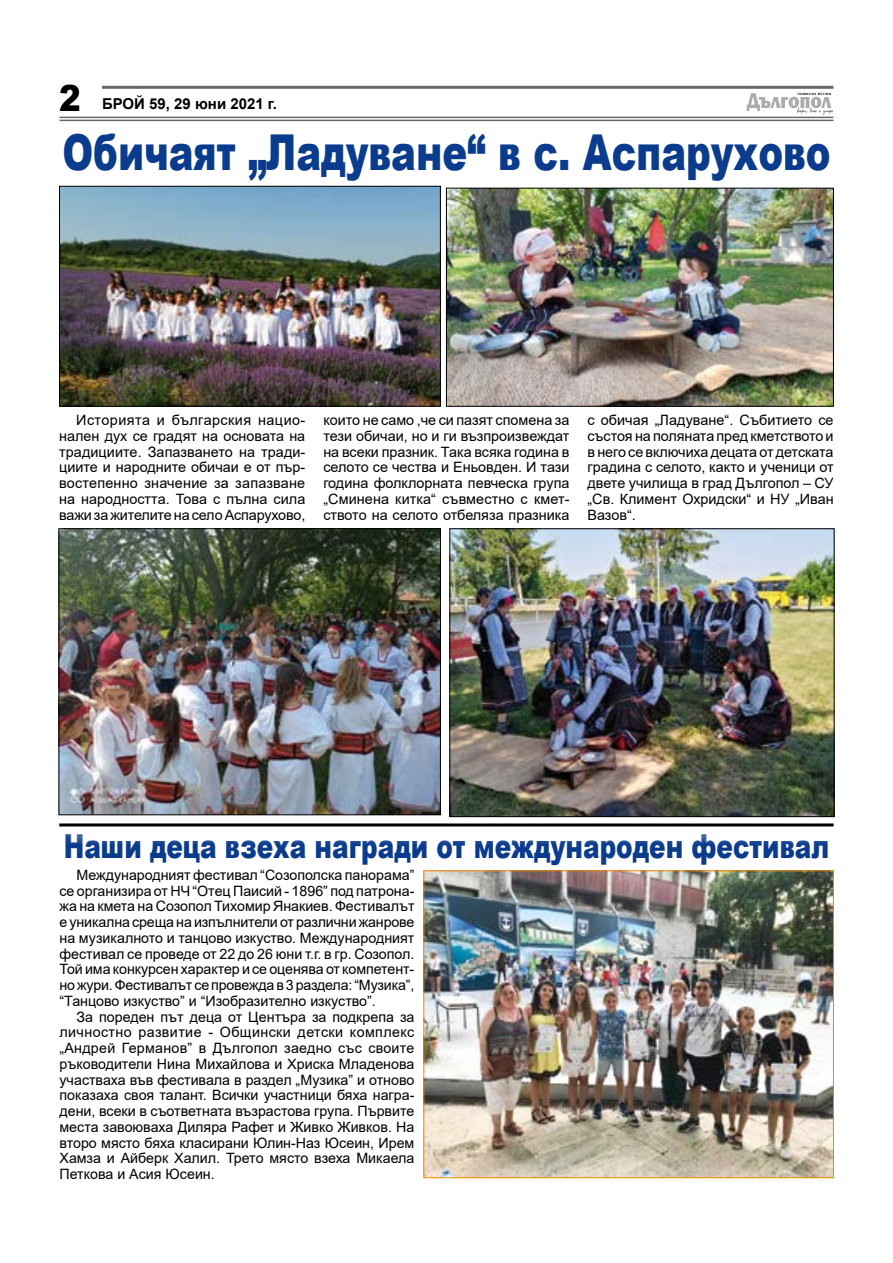
<style>
.page{position:relative;width:893px;height:1263px;background:#fff}
.page>*{position:absolute;margin:0;border:0;box-sizing:border-box;transform-origin:0 0}
.t1{font:900 49.5px "Arial";color:#0b3b8d;scale:.75 1}
.t2{font:900 36px "Arial";color:#000;scale:.9 1}
.t3{font:900 33px "Arial";color:#0b3b8d;scale:.75 1}
.t4{font:700 15px "Arial";color:#000}
.t5{font:14.25px/15.8px "Arial";color:#000;text-align:justify}
</style>
<div class="page">
<hr style="left:60px;top:117px;width:773px;height:1px;background:#68676c">
<hr style="left:60px;top:120px;width:773px;height:1px;background:#68676c">
<hr style="left:102px;top:86px;width:731px;height:3px;background:#68676c">
<svg style="left:747px;top:93px;width:86px;height:22px"></svg>
<img style="left:426px;top:872px;width:406px;height:304px">
<div style="left:424px;top:870px;width:410px;height:308px;border:1px solid #f08800"></div>
<hr style="left:59px;top:823px;width:775px;height:3px;background:#000">
<img style="left:61px;top:188px;width:378px;height:216px">
<div style="left:59px;top:186px;width:382px;height:220px;border:1px solid #000"></div>
<img style="left:448px;top:190px;width:384px;height:214px">
<div style="left:446px;top:188px;width:388px;height:218px;border:1px solid #000"></div>
<img style="left:61px;top:530px;width:378px;height:283px">
<div style="left:59px;top:528px;width:382px;height:287px;border:1px solid #000"></div>
<img style="left:452px;top:530px;width:380px;height:285px">
<div style="left:450px;top:528px;width:384px;height:289px;border:1px solid #000"></div>
<h2 class="t2" style="left:59px;top:72px;width:26px">2</h2>
<p class="t4" style="left:102px;top:93px;width:176px">БРОЙ 59, 29 юни 2021 г.</p>
<h1 class="t1" style="left:62px;top:117px;width:1026px">Обичаят „Ладуване“ в с. Аспарухово</h1>
<p class="t5" style="left:59px;top:412px;width:248px;text-indent:17px">Историята и българския нацио&shy;нален дух се градят на основата на традициите. Запазването на тради&shy;циите и народните обичаи е от пър&shy;востепенно значение за запазване на народността. Това с пълна сила важи за жителите на село Аспарухово,</p>
<p class="t5" style="left:323px;top:412px;width:248px">които не само ,че си пазят спомена за тези обичаи, но и ги възпроизвеждат на всеки празник. Така всяка година в селото се чества и Еньовден. И тази година фолклорната певческа група „Сминена китка“ съвместно с кмет&shy;ството на селото отбеляза празника</p>
<p class="t5" style="left:587px;top:412px;width:248px">с обичая „Ладуване“. Събитието се състоя на поляната пред кметството и в него се включиха децата от детската градина с селото, както и ученици от двете училища в град Дългопол – СУ „Св. Климент Охридски“ и НУ „Иван Вазов“.</p>
<h3 class="t3" style="left:64px;top:823px;width:1022px">Наши деца взеха награди от международен фестивал</h3>
<p class="t5" style="left:60px;top:867px;width:356px;text-indent:17px">Международният фестивал “Созополска панорама” се организира от НЧ “Отец Паисий - 1896” под патрона&shy;жа на кмета на Созопол Тихомир Янакиев. Фестивалът е уникална среща на изпълнители от различни жанрове на музикалното и танцово изкуство. Международният фестивал се проведе от 22 до 26 юни т.г. в гр. Созопол.<br>Той има конкурсен характер и се оценява от компетент&shy;но жури. Фестивалът се провежда в 3 раздела: “Музика”, “Танцово изкуство” и “Изобразително изкуство”.</p>
<p class="t5" style="left:60px;top:1008px;width:356px;text-indent:17px">За пореден път деца от Центъра за подкрепа за личностно развитие - Общински детски комплекс „Андрей Германов” в Дългопол заедно със своите ръководители Нина Михайлова и Хриска Младенова участваха във фестивала в раздел „Музика” и отново показаха своя талант. Всички участници бяха награ&shy;дени, всеки в съответната възрастова група. Първите места завоюваха Диляра Рафет и Живко Живков. На второ място бяха класирани Юлин-Наз Юсеин, Ирем Хамза и Айберк Халил. Трето място взеха Микаела Петкова и Асия Юсеин.</p>
</div>
